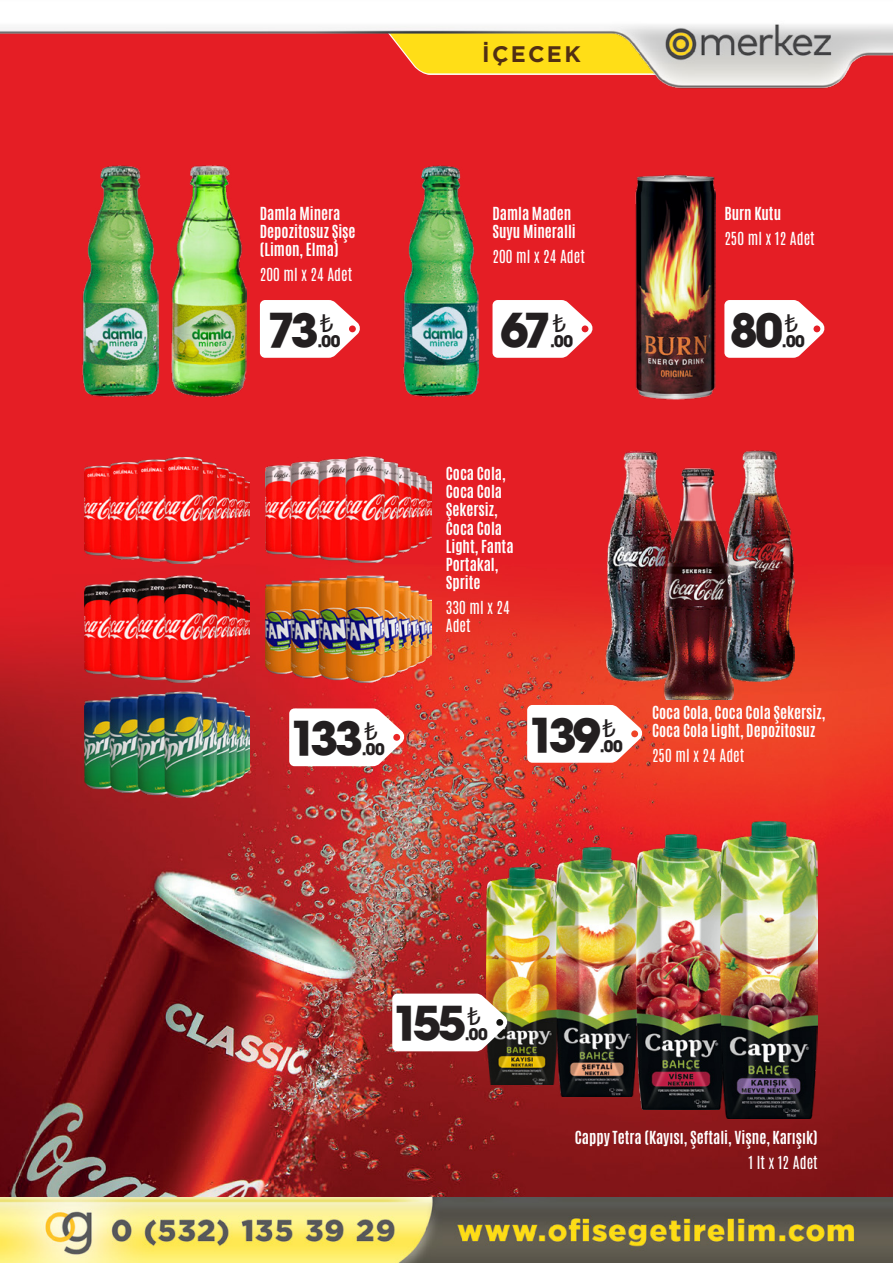
<style>
.page{position:relative;width:893px;height:1263px;background:#fff}
.page>*{position:absolute;margin:0;border:0;box-sizing:border-box;transform-origin:0 0}
.t1{font:45.75px "Trendex Black SSK";letter-spacing:-.09em;color:#231f20}
.t2{font:27.3px "Myriad Pro";color:#231f20}
.t3{font:700 22.5px "Gotham";letter-spacing:.1em;color:#512f13}
.t4{font:16.05px "Trendex Black SSK";letter-spacing:-.02em;color:#231f20}
.t5{font:700 15px/18px "Antonio";color:#fff}
.t6{font:15px/18px "Antonio";color:#fff}
</style>
<div class="page">
<img style="left:0;top:89px;width:893px;height:1108px">
<img style="left:486px;top:867px;width:70px;height:217px">
<img style="left:556px;top:848px;width:80px;height:248px">
<img style="left:636px;top:834px;width:85px;height:275px">
<img style="left:721px;top:821px;width:96px;height:297px">
<img style="left:84px;top:458px;width:165px;height:106px">
<img style="left:266px;top:457px;width:165px;height:106px">
<img style="left:266px;top:576px;width:165px;height:106px">
<img style="left:84px;top:692px;width:165px;height:106px">
<img style="left:84px;top:576px;width:165px;height:106px">
<img style="left:404px;top:166px;width:74px;height:231px">
<img style="left:82px;top:166px;width:77px;height:231px">
<img style="left:172px;top:166px;width:75px;height:231px">
<img style="left:636px;top:175px;width:79px;height:225px">
<svg style="left:392px;top:993px;width:116px;height:58px"></svg>
<svg style="left:289px;top:708px;width:116px;height:58px"></svg>
<svg style="left:260px;top:300px;width:101px;height:58px"></svg>
<svg style="left:492px;top:300px;width:101px;height:58px"></svg>
<svg style="left:724px;top:300px;width:101px;height:58px"></svg>
<svg style="left:527px;top:705px;width:116px;height:58px"></svg>
<img style="left:605px;top:450px;width:70px;height:232px">
<img style="left:724px;top:450px;width:71px;height:231px">
<img style="left:663px;top:468px;width:70px;height:232px">
<img style="left:0;top:1197px;width:893px;height:66px">
<img style="left:0;top:24px;width:893px;height:65px">
<p class="t5" style="left:260px;top:205px;width:97px">Damla Minera<br>Depozitosuz Şişe (Limon, Elma)</p>
<p class="t6" style="left:260px;top:266px;width:94px">200 ml x 24 Adet</p>
<h3 class="t3" style="left:482px;top:41px;width:100px">İÇECEK</h3>
<p class="t5" style="left:492px;top:205px;width:85px">Damla Maden<br>Suyu Mineralli</p>
<p class="t6" style="left:492px;top:248px;width:94px">200 ml x 24 Adet</p>
<p class="t5" style="left:724px;top:205px;width:58px">Burn Kutu</p>
<p class="t6" style="left:724px;top:230px;width:92px">250 ml x 12 Adet</p>
<h1 class="t1" style="left:267px;top:300px;width:52px">73</h1>
<h2 class="t2" style="left:553px;top:306px;width:15px">₺</h2>
<h1 class="t1" style="left:730px;top:300px;width:54px">80</h1>
<h2 class="t2" style="left:320px;top:306px;width:15px">₺</h2>
<h1 class="t1" style="left:501px;top:300px;width:52px">67</h1>
<h2 class="t2" style="left:785px;top:306px;width:15px">₺</h2>
<p class="t4" style="left:317px;top:330px;width:24px">.00</p>
<p class="t4" style="left:550px;top:330px;width:24px">.00</p>
<p class="t4" style="left:782px;top:330px;width:24px">.00</p>
<p class="t5" style="left:446px;top:465px;width:69px">Coca Cola,<br>Coca Cola<br>Şekersiz,<br>Coca Cola<br>Light, Fanta<br>Portakal,<br>Sprite</p>
<p class="t6" style="left:446px;top:598px;width:65px">330 ml x 24<br>Adet</p>
<h1 class="t1" style="left:288px;top:708px;width:77px">133</h1>
<h2 class="t2" style="left:365px;top:714px;width:15px">₺</h2>
<p class="t4" style="left:362px;top:738px;width:24px">.00</p>
<h1 class="t1" style="left:526px;top:704px;width:76px">139</h1>
<h2 class="t2" style="left:602px;top:711px;width:15px">₺</h2>
<p class="t4" style="left:600px;top:735px;width:24px">.00</p>
<p class="t5" style="left:652px;top:704px;width:175px">Coca Cola, Coca Cola Şekersiz,<br>Coca Cola Light, Depozitosuz</p>
<p class="t6" style="left:652px;top:747px;width:94px">250 ml x 24 Adet</p>
<h1 class="t1" style="left:390px;top:993px;width:77px">155</h1>
<h2 class="t2" style="left:468px;top:999px;width:15px">₺</h2>
<p class="t4" style="left:465px;top:1024px;width:24px">.00</p>
<p class="t5" style="left:575px;top:1128px;width:244px">Cappy Tetra (Kayısı, Şeftali, Vişne, Karışık)</p>
<p class="t6" style="left:748px;top:1153px;width:71px">1 lt x 12 Adet</p>
</div>
